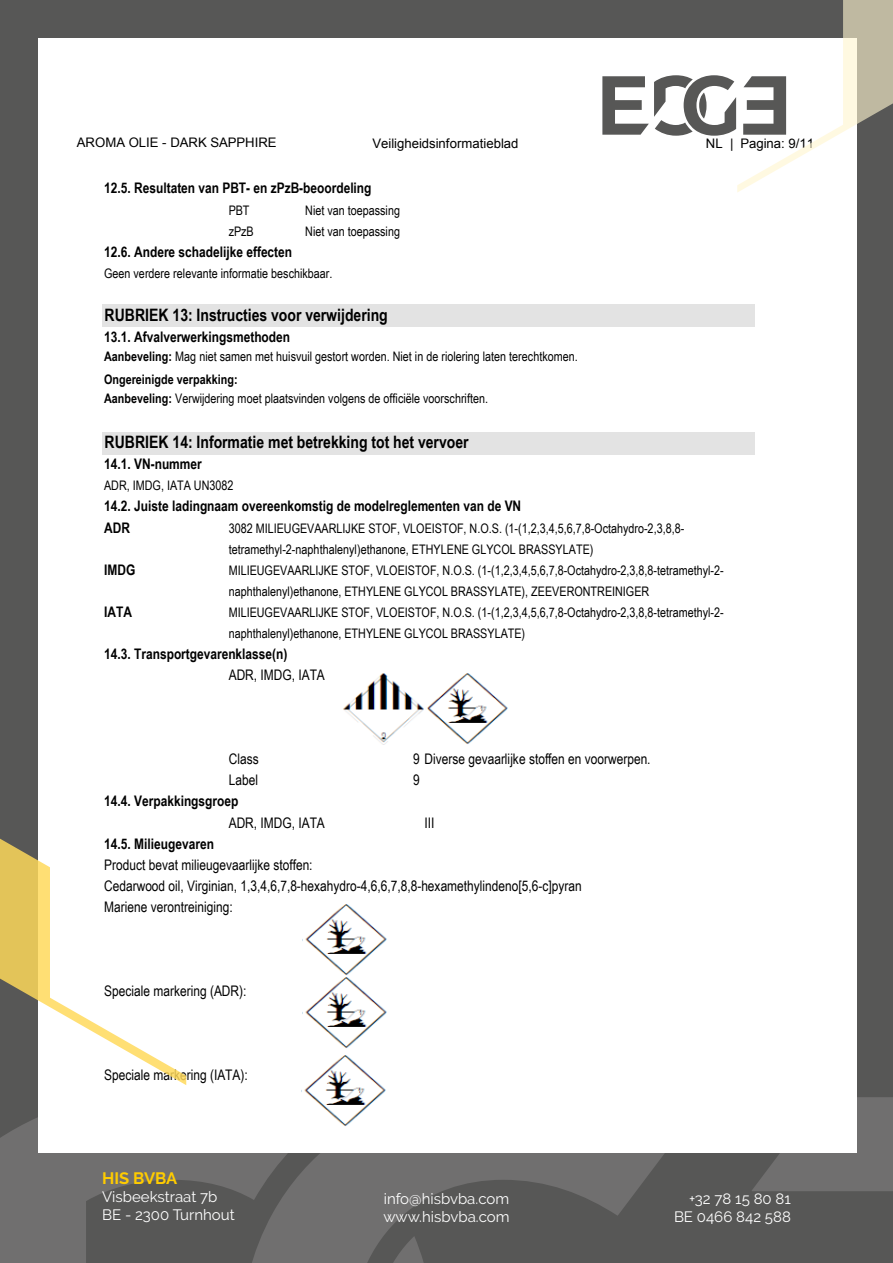
<style>
.page{position:relative;width:893px;height:1263px;background:#575756}
.page>*{position:absolute;margin:0;border:0;box-sizing:border-box;transform-origin:0 0}
.t1{font:700 17.1px "Arial Narrow";color:#000}
.t2{font:700 16.5px "Raleway";color:#fc0}
.t3{font:15px/18px "Raleway";color:#fff}
.t4{font:14.55px/21px "Arial Narrow";color:#000}
.t5{font:700 14.55px/21px "Arial Narrow";color:#000}
.t6{font:13.2px/21px "Arial Narrow";color:#000}
.t7{font:13.2px "Arial";color:#000}
.s1{font-weight:700}
</style>
<div class="page">
<svg style="left:0;top:1097px;width:893px;height:166px"></svg>
<div style="left:38px;top:38px;width:819px;height:1114px;background:#fff"></div>
<div style="left:102px;top:305px;width:652px;height:22px;background:#e3e3e3"></div>
<div style="left:102px;top:432px;width:652px;height:22px;background:#e3e3e3"></div>
<img style="left:343px;top:674px;width:165px;height:70px">
<img style="left:305px;top:904px;width:82px;height:71px">
<img style="left:305px;top:977px;width:82px;height:71px">
<img style="left:304px;top:1056px;width:82px;height:70px">
<svg style="left:0;top:838px;width:186px;height:247px"></svg>
<svg style="left:602px;top:0;width:291px;height:192px"></svg>
<p class="t7" style="left:77px;top:134px;width:201px">AROMA OLIE - DARK SAPPHIRE</p>
<p class="t7" style="left:373px;top:135px;width:147px">Veiligheidsinformatieblad</p>
<p class="t7" style="left:706px;top:135px;width:110px">NL | Pagina: 9/11</p>
<p class="t5" style="left:104px;top:177px;width:269px">12.5. Resultaten van PBT- en zPzB-beoordeling</p>
<p class="t6" style="left:229px;top:199px;width:22px">PBT</p>
<p class="t6" style="left:305px;top:199px;width:96px">Niet van toepassing</p>
<p class="t6" style="left:229px;top:220px;width:27px">zPzB</p>
<p class="t6" style="left:305px;top:220px;width:96px">Niet van toepassing</p>
<p class="t5" style="left:104px;top:240px;width:189px">12.6. Andere schadelijke effecten</p>
<p class="t6" style="left:104px;top:262px;width:230px">Geen verdere relevante informatie beschikbaar.</p>
<p class="t1" style="left:105px;top:302px;width:285px">RUBRIEK 13: Instructies voor verwijdering</p>
<p class="t5" style="left:104px;top:326px;width:187px">13.1. Afvalverwerkingsmethoden</p>
<p class="t6" style="left:104px;top:344px;width:475px;line-height:23.2px"><span class="s1">Aanbeveling:</span> Mag niet samen met huisvuil gestort worden. Niet in de riolering laten terechtkomen.<br><span class="s1">Ongereinigde verpakking:</span></p>
<p class="t6" style="left:104px;top:387px;width:385px"><span class="s1">Aanbeveling:</span> Verwijdering moet plaatsvinden volgens de officiële voorschriften.</p>
<p class="t1" style="left:105px;top:429px;width:365px">RUBRIEK 14: Informatie met betrekking tot het vervoer</p>
<p class="t5" style="left:104px;top:453px;width:99px">14.1. VN-nummer</p>
<p class="t6" style="left:104px;top:475px;width:131px">ADR, IMDG, IATA UN3082</p>
<p class="t5" style="left:104px;top:495px;width:418px">14.2. Juiste ladingnaam overeenkomstig de modelreglementen van de VN<br>ADR</p>
<p class="t5" style="left:104px;top:558px;width:33px">IMDG</p>
<p class="t5" style="left:104px;top:600px;width:29px">IATA</p>
<p class="t6" style="left:229px;top:517px;width:496px">3082 MILIEUGEVAARLIJKE STOF, VLOEISTOF, N.O.S. (1-(1,2,3,4,5,6,7,8-Octahydro-2,3,8,8- tetramethyl-2-naphthalenyl)ethanone, ETHYLENE GLYCOL BRASSYLATE)<br>MILIEUGEVAARLIJKE STOF, VLOEISTOF, N.O.S. (1-(1,2,3,4,5,6,7,8-Octahydro-2,3,8,8-tetramethyl-2- naphthalenyl)ethanone, ETHYLENE GLYCOL BRASSYLATE), ZEEVERONTREINIGER MILIEUGEVAARLIJKE STOF, VLOEISTOF, N.O.S. (1-(1,2,3,4,5,6,7,8-Octahydro-2,3,8,8-tetramethyl-2- naphthalenyl)ethanone, ETHYLENE GLYCOL BRASSYLATE)</p>
<p class="t5" style="left:104px;top:643px;width:185px">14.3. Transportgevarenklasse(n)</p>
<p class="t4" style="left:229px;top:664px;width:98px">ADR, IMDG, IATA</p>
<p class="t4" style="left:229px;top:748px;width:31px">Class</p>
<p class="t4" style="left:413px;top:748px;width:239px">9 Diverse gevaarlijke stoffen en voorwerpen.</p>
<p class="t4" style="left:229px;top:769px;width:31px">Label</p>
<p class="t4" style="left:413px;top:769px;width:8px">9</p>
<p class="t5" style="left:104px;top:790px;width:136px">14.4. Verpakkingsgroep</p>
<p class="t4" style="left:229px;top:811px;width:98px">ADR, IMDG, IATA</p>
<p class="t4" style="left:425px;top:811px;width:11px">III</p>
<p class="t5" style="left:104px;top:832px;width:111px">14.5. Milieugevaren</p>
<p class="t4" style="left:104px;top:853px;width:479px">Product bevat milieugevaarlijke stoffen:<br>Cedarwood oil, Virginian, 1,3,4,6,7,8-hexahydro-4,6,6,7,8,8-hexamethylindeno[5,6-c]pyran<br>Mariene verontreiniging:</p>
<p class="t4" style="left:104px;top:980px;width:143px">Speciale markering (ADR):</p>
<p class="t4" style="left:104px;top:1064px;width:145px">Speciale markering (IATA):</p>
<p class="t2" style="left:102px;top:1168px;width:77px">HIS BVBA</p>
<p class="t3" style="left:102px;top:1187px;width:134px">Visbeekstraat 7b<br>BE - 2300 Turnhout</p>
<p class="t3" style="left:383px;top:1189px;width:128px">info@hisbvba.com www.hisbvba.com</p>
<p class="t3" style="left:674px;top:1189px;width:118px;text-align:right">+32 78 15 80 81<br>BE 0466 842 588</p>
</div>
